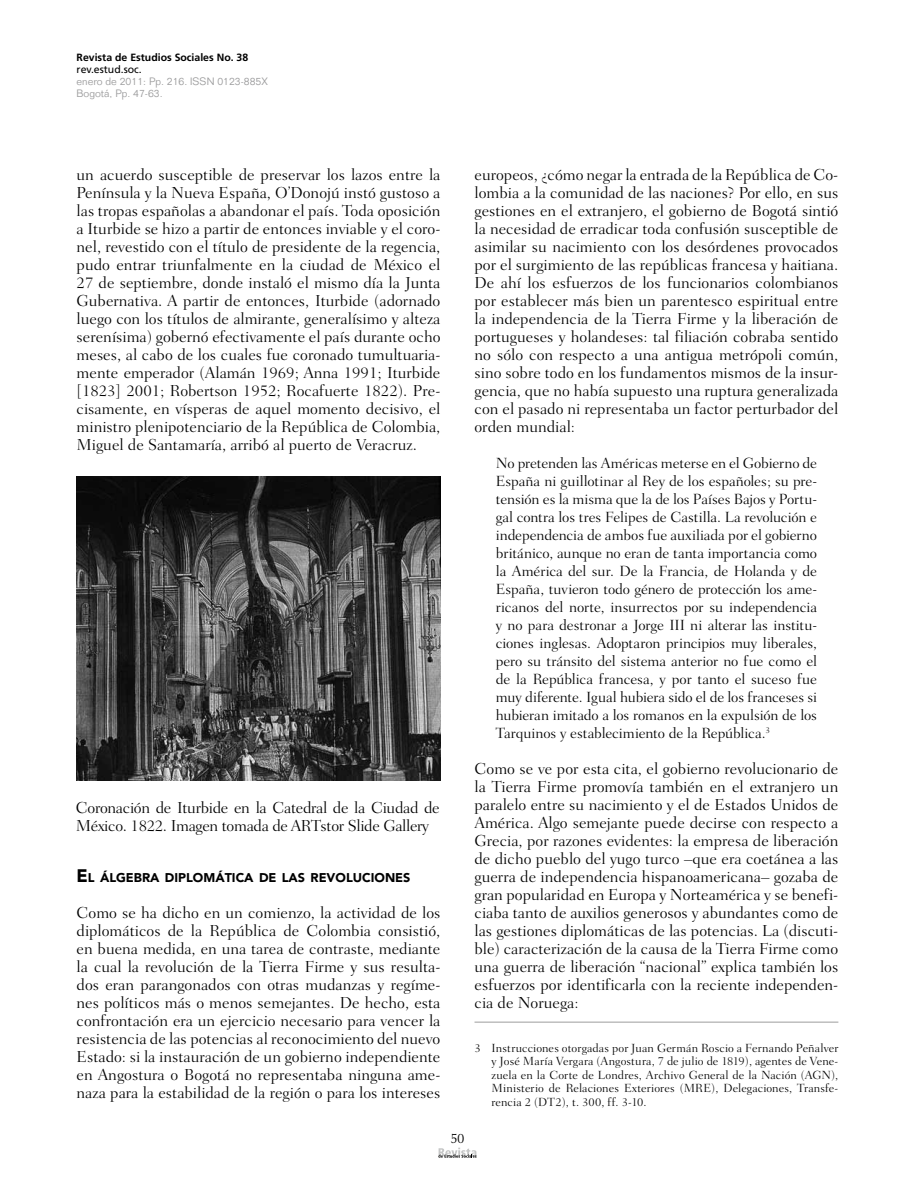
<style>
.page{position:relative;width:915px;height:1191px;background:#fff}
.page>*{position:absolute;margin:0;border:0;box-sizing:border-box;transform-origin:0 0}
.t1{font:300 16.2px/18px "Fairfield LH";color:#000;text-align:justify}
.t2{font:300 16.2px/18px "Fairfield LH";letter-spacing:-.02em;color:#000}
.t3{font:300 15px/18px "Fairfield LH";letter-spacing:-.01em;color:#000;text-align:justify}
.t4{font:13.5px "Aldus";color:#000}
.t5{font:900 12.6px "Avenir";color:#000}
.t6{font:300 12px/13.5px "Fairfield LH";letter-spacing:.01em;color:#000;text-align:justify}
.t7{font:300 10.5px/12px "Folio";color:#9c9c9d}
.t8{font:700 10.5px "Frutiger";color:#000}
.t9{font:10.5px "Frutiger";color:#000}
.s1{font-size:18px}
</style>
<div class="page">
<hr style="left:474px;top:1021px;width:364px;height:1px;background:#9c9c9d">
<img style="left:77px;top:476px;width:363px;height:304px">
<svg style="left:438px;top:1147px;width:38px;height:10px"></svg>
<p class="t8" style="left:77px;top:51px;width:173px">Revista de Estudios Sociales No. 38</p>
<p class="t9" style="left:77px;top:63px;width:67px">rev.estud.soc.</p>
<p class="t7" style="left:77px;top:75px;width:193px">enero de 2011: Pp. 216. ISSN 0123-885X<br>Bogotá, Pp. 47-63.</p>
<p class="t1" style="left:77px;top:166px;width:365px">un acuerdo susceptible de preservar los lazos entre la Península y la Nueva España, O’Donojú instó gustoso a las tropas españolas a abandonar el país. Toda oposición a Iturbide se hizo a partir de entonces inviable y el coro&shy;nel, revestido con el título de presidente de la regencia, pudo entrar triunfalmente en la ciudad de México el 27 de septiembre, donde instaló el mismo día la Junta Gubernativa. A partir de entonces, Iturbide (adornado luego con los títulos de almirante, generalísimo y alteza serenísima) gobernó efectivamente el país durante ocho meses, al cabo de los cuales fue coronado tumultuaria&shy;mente emperador (Alamán 1969; Anna 1991; Iturbide [1823] 2001; Robertson 1952; Rocafuerte 1822). Pre&shy;cisamente, en vísperas de aquel momento decisivo, el ministro plenipotenciario de la República de Colombia, Miguel de Santamaría, arribó al puerto de Veracruz.</p>
<p class="t1" style="left:474px;top:166px;width:365px">europeos, ¿cómo negar la entrada de la República de Co&shy;lombia a la comunidad de las naciones? Por ello, en sus gestiones en el extranjero, el gobierno de Bogotá sintió la necesidad de erradicar toda confusión susceptible de asimilar su nacimiento con los desórdenes provocados por el surgimiento de las repúblicas francesa y haitiana.<br>De ahí los esfuerzos de los funcionarios colombianos por establecer más bien un parentesco espiritual entre la independencia de la Tierra Firme y la liberación de portugueses y holandeses: tal filiación cobraba sentido no sólo con respecto a una antigua metrópoli común, sino sobre todo en los fundamentos mismos de la insur&shy;gencia, que no había supuesto una ruptura generalizada con el pasado ni representaba un factor perturbador del orden mundial:</p>
<p class="t3" style="left:495px;top:454px;width:323px">No pretenden las Américas meterse en el Gobierno de España ni guillotinar al Rey de los españoles; su pre&shy;tensión es la misma que la de los Países Bajos y Portu&shy;gal contra los tres Felipes de Castilla. La revolución e independencia de ambos fue auxiliada por el gobierno británico, aunque no eran de tanta importancia como la América del sur. De la Francia, de Holanda y de España, tuvieron todo género de protección los ame&shy;ricanos del norte, insurrectos por su independencia y no para destronar a Jorge III ni alterar las institu&shy;ciones inglesas. Adoptaron principios muy liberales, pero su tránsito del sistema anterior no fue como el de la República francesa, y por tanto el suceso fue muy diferente. Igual hubiera sido el de los franceses si hubieran imitado a los romanos en la expulsión de los Tarquinos y establecimiento de la República.<sup>3</sup></p>
<p class="t1" style="left:474px;top:760px;width:365px">Como se ve por esta cita, el gobierno revolucionario de la Tierra Firme promovía también en el extranjero un paralelo entre su nacimiento y el de Estados Unidos de América. Algo semejante puede decirse con respecto a Grecia, por razones evidentes: la empresa de liberación de dicho pueblo del yugo turco –que era coetánea a las guerra de independencia hispanoamericana– gozaba de gran popularidad en Europa y Norteamérica y se benefi&shy;ciaba tanto de auxilios generosos y abundantes como de las gestiones diplomáticas de las potencias. La (discuti&shy;ble) caracterización de la causa de la Tierra Firme como una guerra de liberación “nacional” explica también los esfuerzos por identificarla con la reciente independen&shy;cia de Noruega:</p>
<p class="t6" style="left:491px;top:1041px;width:348px;text-indent:-17px">3 Instrucciones otorgadas por Juan Germán Roscio a Fernando Peñalver y José María Vergara (Angostura, 7 de julio de 1819), agentes de Vene&shy;zuela en la Corte de Londres, Archivo General de la Nación (AGN), Ministerio de Relaciones Exteriores (MRE), Delegaciones, Transfe&shy;rencia 2 (DT2), t. 300, ff. 3-10.</p>
<p class="t2" style="left:76px;top:798px;width:365px">Coronación de Iturbide en la Catedral de la Ciudad de<br>México. 1822. Imagen tomada de ARTstor Slide Gallery</p>
<p class="t5" style="left:77px;top:870px;width:335px"><span class="s1">E</span> L ÁLGEBRA DIPLOMÁTICA DE LAS REVOLUCIONES</p>
<p class="t1" style="left:77px;top:904px;width:365px">Como se ha dicho en un comienzo, la actividad de los diplomáticos de la República de Colombia consistió, en buena medida, en una tarea de contraste, mediante la cual la revolución de la Tierra Firme y sus resulta&shy;dos eran parangonados con otras mudanzas y regíme&shy;nes políticos más o menos semejantes. De hecho, esta confrontación era un ejercicio necesario para vencer la resistencia de las potencias al reconocimiento del nuevo Estado: si la instauración de un gobierno independiente en Angostura o Bogotá no representaba ninguna ame&shy;naza para la estabilidad de la región o para los intereses</p>
<p class="t4" style="left:450px;top:1131px;width:15px">50</p>
</div>
